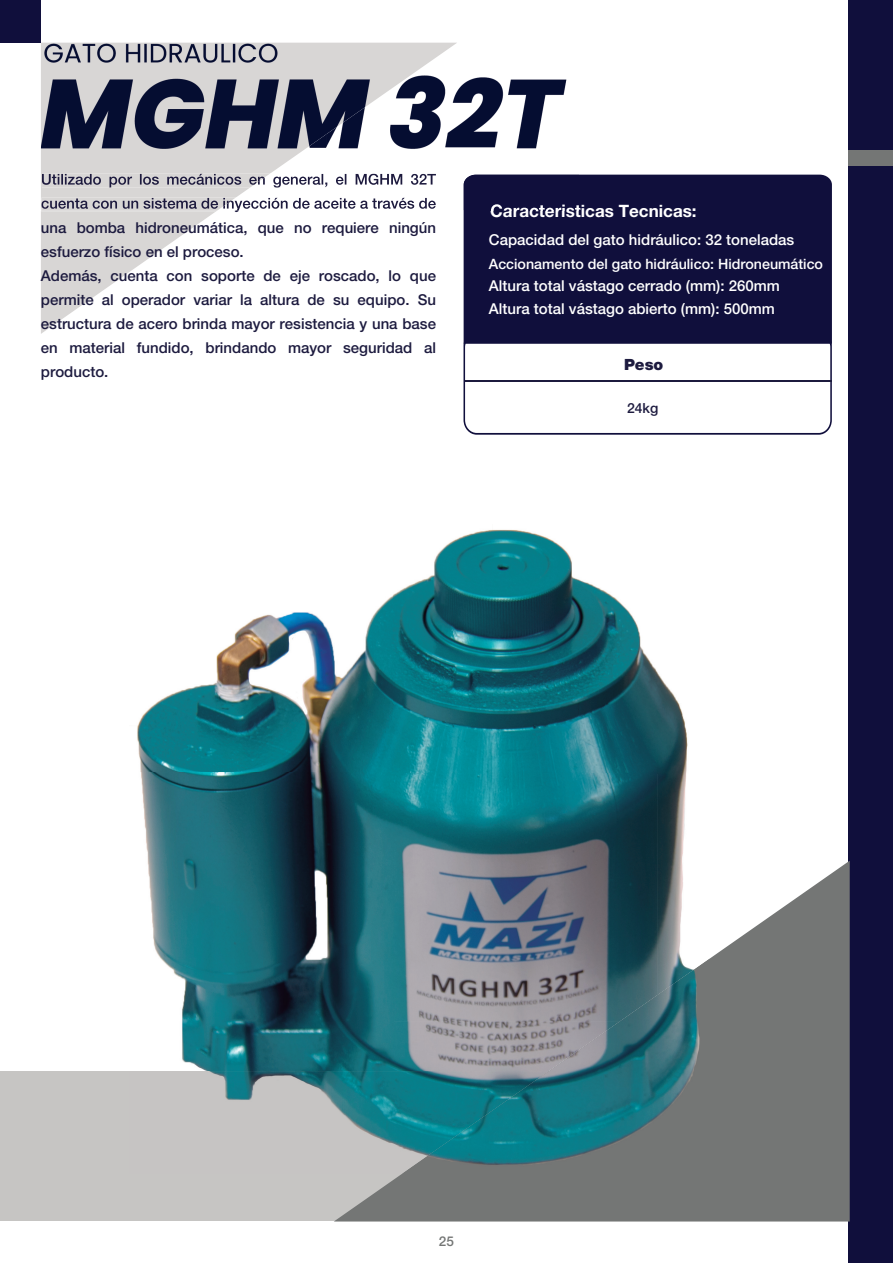
<style>
.page{position:relative;width:893px;height:1263px;background:#fff}
.page>*{position:absolute;margin:0;border:0;box-sizing:border-box;transform-origin:0 0}
.t1{font:700 17.1px "Helvetica Neue LT Std";color:#fff}
.t2{font:900 15.45px "Helvetica Neue LT Std";color:#1d1b3f}
.t3{font:500 15px/24px "Helvetica Neue LT Std";color:#1d1b3f}
.t4{font:500 15px/23px "Helvetica Neue LT Std";color:#fff}
.t5{font:500 14.25px "Helvetica Neue LT Std";color:#fff}
.t6{font:500 13.95px "Helvetica Neue LT Std";color:#1d1b3f}
.t7{font:500 13.5px "Helvetica Neue LT Std";color:#747675}
</style>
<div class="page">
<div style="left:0;top:1071px;width:850px;height:149px;background:#c6c5c3"></div>
<div style="left:849px;top:0;width:44px;height:1263px;background:#100f3c"></div>
<div style="left:849px;top:150px;width:44px;height:16px;background:#747675"></div>
<svg style="left:41px;top:210px;width:177px;height:124px"></svg>
<svg style="left:334px;top:861px;width:516px;height:360px;background:#838584"></svg>
<div style="left:464px;top:175px;width:368px;height:158px;background:#100f3c"></div>
<img style="left:137px;top:529px;width:520px;height:492px">
<img style="left:657px;top:671px;width:53px;height:287px">
<img style="left:182px;top:1021px;width:220px;height:50px">
<img style="left:209px;top:1071px;width:193px;height:103px">
<img style="left:402px;top:958px;width:308px;height:216px">
<svg style="left:463px;top:333px;width:369px;height:102px"></svg>
<hr style="left:465px;top:380px;width:367px;height:2px;background:#1c1a3e">
<div style="left:0;top:0;width:41px;height:43px;background:#100f3c"></div>
<img style="left:457px;top:77px;width:122px;height:133px">
<img style="left:41px;top:43px;width:416px;height:155px">
<img style="left:270px;top:174px;width:166px;height:14px">
<img style="left:42px;top:174px;width:228px;height:14px">
<img style="left:236px;top:198px;width:200px;height:12px">
<img style="left:41px;top:198px;width:195px;height:12px">
<div style="left:464px;top:175px;width:115px;height:35px;background:#100f3c"></div>
<img style="left:491px;top:204px;width:88px;height:6px">
<p class="t3" style="left:41px;top:215px;width:397px">una bomba hidroneumática, que no requiere ningún esfuerzo físico en el proceso.<br>Además, cuenta con soporte de eje roscado, lo que permite al operador variar la altura de su equipo. Su estructura de acero brinda mayor resistencia y una base en material fundido, brindando mayor seguridad al producto.</p>
<p class="t1" style="left:490px;top:200px;width:208px">Caracteristicas Tecnicas:</p>
<p class="t4" style="left:489px;top:228px;width:307px">Capacidad del gato hidráulico: 32 toneladas</p>
<p class="t5" style="left:489px;top:255px;width:336px">Accionamento del gato hidráulico: Hidroneumático</p>
<p class="t4" style="left:489px;top:274px;width:292px">Altura total vástago cerrado (mm): 260mm<br>Altura total vástago abierto (mm): 500mm</p>
<p class="t2" style="left:624px;top:355px;width:41px">Peso</p>
<p class="t6" style="left:627px;top:400px;width:33px">24kg</p>
<p class="t7" style="left:439px;top:1233px;width:17px">25</p>
</div>
